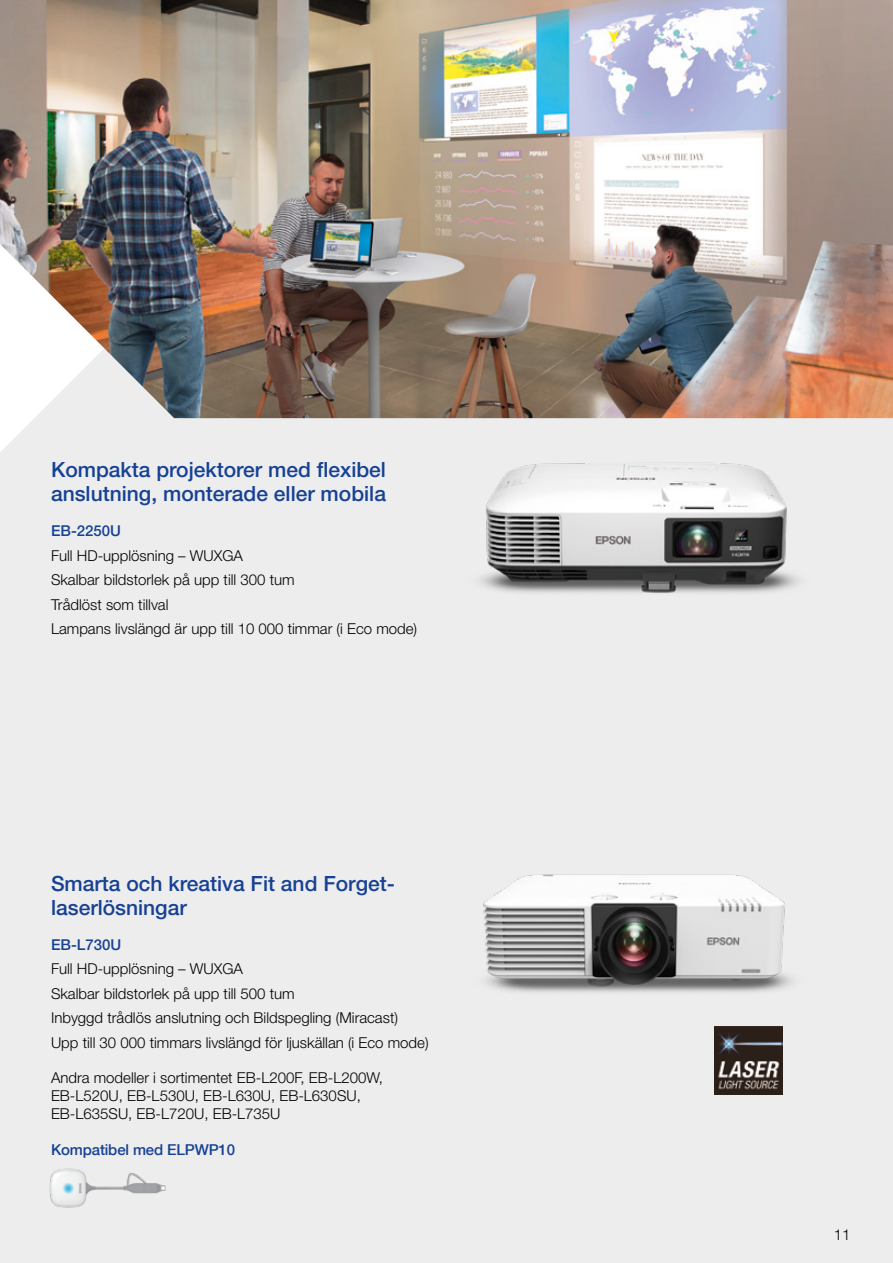
<style>
.page{position:relative;width:893px;height:1263px;background:#fff}
.page>*{position:absolute;margin:0;border:0;box-sizing:border-box;transform-origin:0 0}
.t1{font:500 21px/24px "Helvetica Neue LT Pro";color:#164194}
.Brochure_Body_Copy{font:300 15px/18px "Helvetica Neue LT Pro";color:#000}
.intro{font:500 15px "Helvetica Neue LT Com";letter-spacing:-.01em;color:#164194}
.Brochure_Small_Sub_H{font:500 15px "Helvetica Neue LT Pro";color:#164194}
</style>
<div class="page">
<div style="left:0;top:418px;width:893px;height:845px;background:#ededed"></div>
<img style="left:444px;top:432px;width:385px;height:191px">
<img style="left:0;top:0;width:893px;height:418px">
<img style="left:715px;top:1028px;width:67px;height:66px">
<img style="left:438px;top:807px;width:393px;height:221px">
<img style="left:48px;top:1160px;width:119px;height:53px">
<p class="t1" style="left:51px;top:458px;width:336px">Kompakta projektorer med flexibel anslutning, monterade eller mobila</p>
<p class="Brochure_Small_Sub_H" style="left:51px;top:522px;width:72px">EB-2250U</p>
<p class="Brochure_Body_Copy" style="left:51px;top:546px;width:193px">Full HD-upplösning – WUXGA</p>
<p class="Brochure_Body_Copy" style="left:51px;top:571px;width:245px">Skalbar bildstorlek på upp till 300 tum</p>
<p class="Brochure_Body_Copy" style="left:51px;top:595px;width:119px">Trådlöst som tillval</p>
<p class="Brochure_Body_Copy" style="left:51px;top:619px;width:368px">Lampans livslängd är upp till 10 000 timmar (i Eco mode)</p>
<p class="t1" style="left:51px;top:871px;width:345px">Smarta och kreativa Fit and Forget&shy;laserlösningar</p>
<p class="Brochure_Small_Sub_H" style="left:51px;top:936px;width:72px">EB-L730U</p>
<p class="Brochure_Body_Copy" style="left:51px;top:960px;width:193px">Full HD-upplösning – WUXGA</p>
<p class="Brochure_Body_Copy" style="left:51px;top:984px;width:245px">Skalbar bildstorlek på upp till 500 tum</p>
<p class="Brochure_Body_Copy" style="left:51px;top:1008px;width:348px">Inbyggd trådlös anslutning och Bildspegling (Miracast)</p>
<p class="Brochure_Body_Copy" style="left:51px;top:1033px;width:379px">Upp till 30 000 timmars livslängd för ljuskällan (i Eco mode)</p>
<p class="Brochure_Body_Copy" style="left:51px;top:1068px;width:334px">Andra modeller i sortimentet EB-L200F, EB-L200W,<br>EB-L520U, EB-L530U, EB-L630U, EB-L630SU,<br>EB-L635SU, EB-L720U, EB-L735U</p>
<p class="intro" style="left:51px;top:1141px;width:186px">Kompatibel med ELPWP10</p>
<p class="Brochure_Body_Copy" style="left:834px;top:1225px;width:18px">11</p>
</div>
